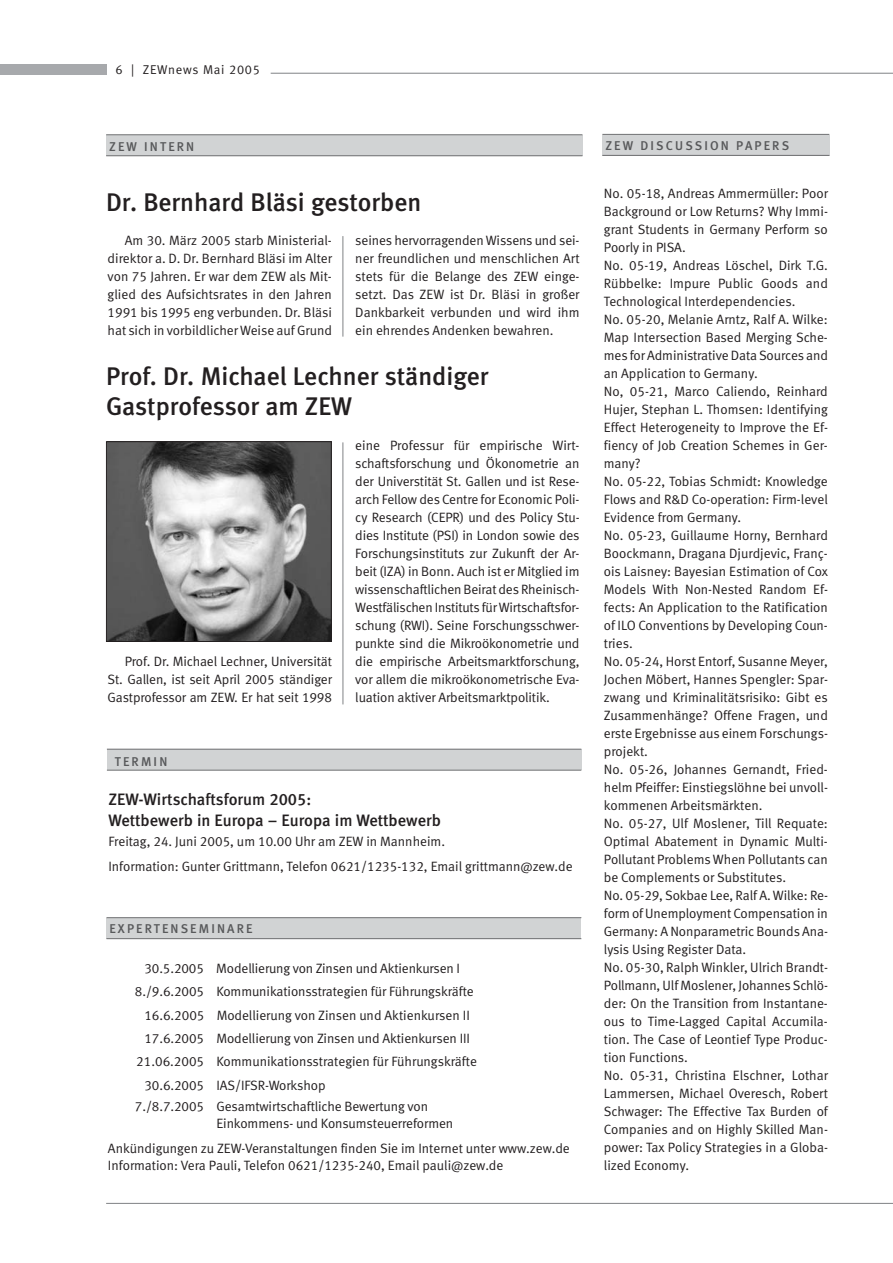
<style>
.page{position:relative;width:893px;height:1263px;background:#fff}
.page>*{position:absolute;margin:0;border:0;box-sizing:border-box;transform-origin:0 0}
.t1{font:25.5px/30.6px "Meta Medium LF";color:#231f20}
.t2{font:16.5px/21px "Meta Medium LF";color:#231f20}
.t3{font:13.5px/18px "Meta Normal LF";color:#231f20}
.t4{font:12.75px "Meta Medium LF";letter-spacing:.17em;color:#58595b}
.t5{font:12.75px "Meta Normal LF";letter-spacing:.055em;color:#231f20}
</style>
<div class="page">
<div style="left:0;top:64px;width:106px;height:10px;background:#a7a9ac"></div>
<hr style="left:271px;top:73px;width:621px;height:1px;background:#808285">
<div style="left:602px;top:135px;width:227px;height:20px;background:#d1d3d4"></div>
<hr style="left:602px;top:134px;width:227px;height:1px;background:#6d6e70">
<hr style="left:602px;top:155px;width:227px;height:1px;background:#6d6e70">
<hr style="left:106px;top:1203px;width:786px;height:1px;background:#808285">
<div style="left:106px;top:135px;width:476px;height:21px;background:#d1d3d4"></div>
<hr style="left:106px;top:134px;width:476px;height:1px;background:#6d6e70">
<hr style="left:106px;top:155px;width:476px;height:1px;background:#6d6e70">
<hr style="left:342px;top:236px;width:1px;height:101px;background:#808285">
<hr style="left:342px;top:442px;width:1px;height:262px;background:#808285">
<div style="left:107px;top:749px;width:474px;height:21px;background:#d1d3d4"></div>
<hr style="left:107px;top:749px;width:474px;height:1px;background:#6d6e70">
<hr style="left:107px;top:770px;width:474px;height:1px;background:#6d6e70">
<img style="left:108px;top:443px;width:221px;height:197px">
<div style="left:106px;top:441px;width:225px;height:201px;border:1px solid #231f20"></div>
<div style="left:106px;top:918px;width:475px;height:21px;background:#d1d3d4"></div>
<hr style="left:106px;top:917px;width:475px;height:1px;background:#6d6e70">
<hr style="left:106px;top:938px;width:475px;height:1px;background:#6d6e70">
<p class="t5" style="left:115px;top:65px;width:146px">6 | ZEWnews Mai 2005</p>
<p class="t4" style="left:109px;top:142px;width:87px">ZEW INTERN</p>
<h1 class="t1" style="left:106px;top:189px;width:317px">Dr. Bernhard Bläsi gestorben</h1>
<p class="t3" style="left:108px;top:232px;width:226px;text-align:justify;text-indent:17px">Am 30. März 2005 starb Ministerial&shy;direktor a. D. Dr. Bernhard Bläsi im Alter von 75 Jahren. Er war dem ZEW als Mit&shy;glied des Aufsichtsrates in den Jahren 1991 bis 1995 eng verbunden. Dr. Bläsi hat sich in vorbildlicher Weise auf Grund</p>
<p class="t3" style="left:355px;top:232px;width:226px;text-align:justify">seines hervorragenden Wissens und sei&shy;ner freundlichen und menschlichen Art stets für die Belange des ZEW einge&shy;setzt. Das ZEW ist Dr. Bläsi in großer Dankbarkeit verbunden und wird ihm ein ehrendes Andenken bewahren.</p>
<h1 class="t1" style="left:106px;top:362px;width:384px">Prof. Dr. Michael Lechner ständiger<br>Gastprofessor am ZEW</h1>
<p class="t3" style="left:108px;top:653px;width:226px;text-align:justify;text-indent:17px">Prof. Dr. Michael Lechner, Universität St. Gallen, ist seit April 2005 ständiger Gastprofessor am ZEW. Er hat seit 1998</p>
<p class="t3" style="left:355px;top:437px;width:226px;text-align:justify">eine Professur für empirische Wirt&shy;schaftsforschung und Ökonometrie an der Universtität St. Gallen und ist Rese&shy;arch Fellow des Centre for Economic Poli&shy;cy Research (CEPR) und des Policy Stu&shy;dies Institute (PSI) in London sowie des Forschungsinstituts zur Zukunft der Ar&shy;beit (IZA) in Bonn. Auch ist er Mitglied im wissenschaftlichen Beirat des Rheinisch-Westfälischen Instituts für Wirtschaftsfor&shy;schung (RWI). Seine Forschungsschwer&shy;punkte sind die Mikroökonometrie und die empirische Arbeitsmarktforschung, vor allem die mikroökonometrische Eva&shy;luation aktiver Arbeitsmarktpolitik.</p>
<p class="t4" style="left:115px;top:756px;width:54px">TERMIN</p>
<p class="t2" style="left:108px;top:790px;width:334px">ZEW-Wirtschaftsforum 2005:<br>Wettbewerb in Europa – Europa im Wettbewerb</p>
<p class="t3" style="left:108px;top:830px;width:465px;line-height:25px">Freitag, 24. Juni 2005, um 10.00 Uhr am ZEW in Mannheim.<br>Information: Gunter Grittmann, Telefon 0621/1235-132, Email grittmann@zew.de</p>
<p class="t4" style="left:109px;top:924px;width:145px">EXPERTENSEMINARE</p>
<p class="t3" style="left:144px;top:960px;width:317px">30.5.2005 Modellierung von Zinsen und Aktienkursen I</p>
<p class="t3" style="left:135px;top:984px;width:340px">8./9.6.2005 Kommunikationsstrategien für Führungskräfte</p>
<p class="t3" style="left:144px;top:1007px;width:327px">16.6.2005 Modellierung von Zinsen und Aktienkursen II</p>
<p class="t3" style="left:144px;top:1030px;width:327px">17.6.2005 Modellierung von Zinsen und Aktienkursen III</p>
<p class="t3" style="left:136px;top:1054px;width:342px">21.06.2005 Kommunikationsstrategien für Führungskräfte</p>
<p class="t3" style="left:144px;top:1077px;width:183px">30.6.2005 IAS/IFSR-Workshop</p>
<p class="t3" style="left:216px;top:1099px;width:238px;line-height:17px;text-indent:-82px">7./8.7.2005 Gesamtwirtschaftliche Bewertung von<br>Einkommens- und Konsumsteuerreformen</p>
<p class="t3" style="left:108px;top:1141px;width:463px;line-height:17px">Ankündigungen zu ZEW-Veranstaltungen finden Sie im Internet unter www.zew.de<br>Information: Vera Pauli, Telefon 0621/1235-240, Email pauli@zew.de</p>
<p class="t4" style="left:605px;top:140px;width:185px">ZEW DISCUSSION PAPERS</p>
<p class="t3" style="left:604px;top:185px;width:225px">No. 05-18, Andreas Ammermüller: Poor Background or Low Returns? Why Immi&shy;grant Students in Germany Perform so Poorly in PISA.<br>No. 05-19, Andreas Löschel, Dirk T.G.<br>Rübbelke: Impure Public Goods and Technological Interdependencies.<br>No. 05-20, Melanie Arntz, Ralf A. Wilke:<br>Map Intersection Based Merging Sche&shy;mes for Administrative Data Sources and an Application to Germany.<br>No, 05-21, Marco Caliendo, Reinhard Hujer, Stephan L. Thomsen: Identifying Effect Heterogeneity to Improve the Ef&shy;fiency of Job Creation Schemes in Ger&shy;many?<br>No. 05-22, Tobias Schmidt: Knowledge Flows and R&amp;D Co-operation: Firm-level Evidence from Germany.<br>No. 05-23, Guillaume Horny, Bernhard Boockmann, Dragana Djurdjevic, Franç&shy;ois Laisney: Bayesian Estimation of Cox Models With Non-Nested Random Ef&shy;fects: An Application to the Ratification of ILO Conventions by Developing Coun&shy;tries.<br>No. 05-24, Horst Entorf, Susanne Meyer, Jochen Möbert, Hannes Spengler: Spar&shy;zwang und Kriminalitätsrisiko: Gibt es Zusammenhänge? Offene Fragen, und erste Ergebnisse aus einem Forschungs&shy;projekt.<br>No. 05-26, Johannes Gernandt, Fried&shy;helm Pfeiffer: Einstiegslöhne bei unvoll&shy;kommenen Arbeitsmärkten.<br>No. 05-27, Ulf Moslener, Till Requate:<br>Optimal Abatement in Dynamic Multi-Pollutant Problems When Pollutants can be Complements or Substitutes.<br>No. 05-29, Sokbae Lee, Ralf A. Wilke: Re&shy;form of Unemployment Compensation in Germany: A Nonparametric Bounds Ana&shy;lysis Using Register Data.<br>No. 05-30, Ralph Winkler, Ulrich Brandt-Pollmann, Ulf Moslener, Johannes Schlö&shy;der: On the Transition from Instantane&shy;ous to Time-Lagged Capital Accumila&shy;tion. The Case of Leontief Type Produc&shy;tion Functions.<br>No. 05-31, Christina Elschner, Lothar Lammersen, Michael Overesch, Robert Schwager: The Effective Tax Burden of Companies and on Highly Skilled Man&shy;power: Tax Policy Strategies in a Globa&shy;lized Economy.</p>
</div>
